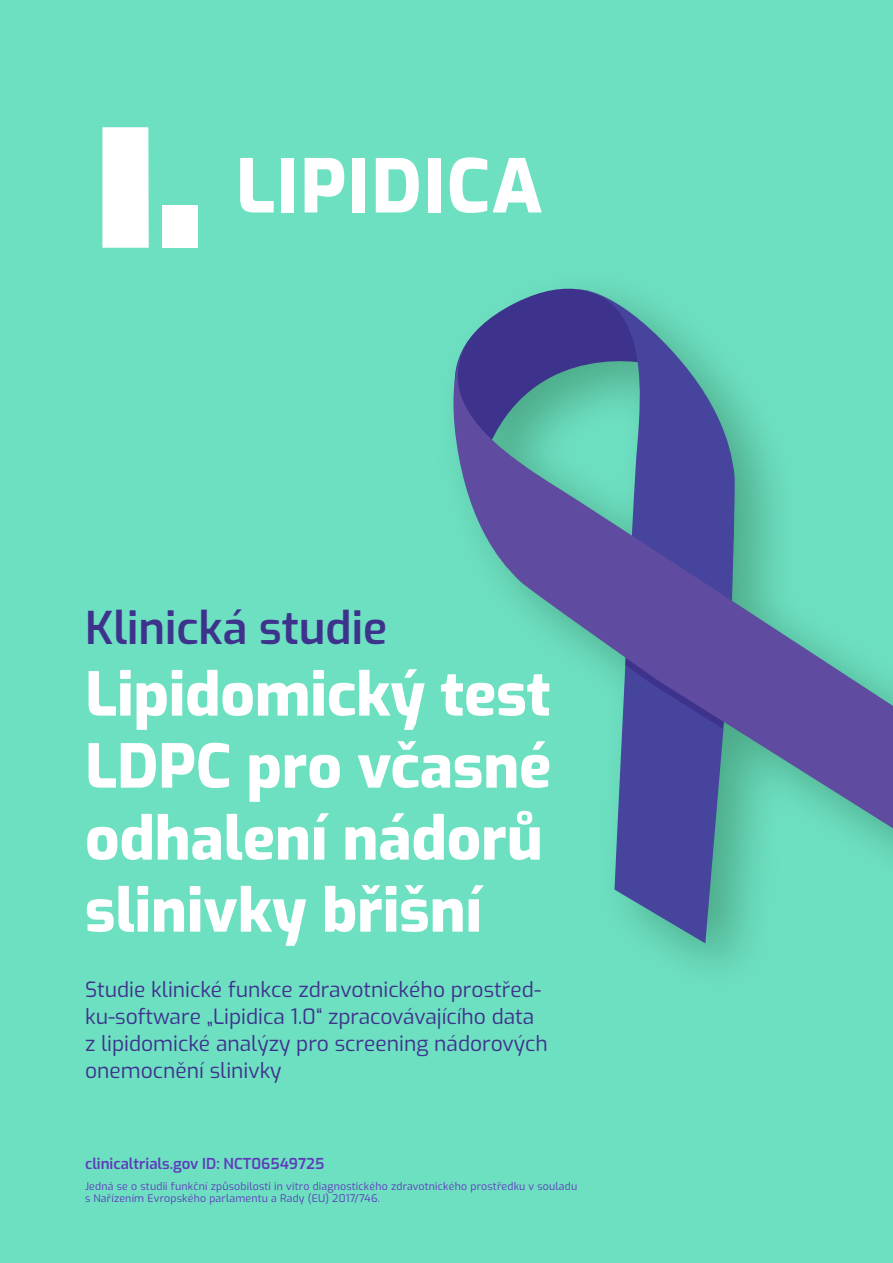
<style>
.page{position:relative;width:893px;height:1263px;background:#6ee0c2}
.page>*{position:absolute;margin:0;border:0;box-sizing:border-box;transform-origin:0 0}
.t1{font:800 60px/72px "Exo";color:#fff}
.t2{font:600 45px "Exo";color:#3e338c}
.t3{font:21px/27px "Exo";color:#3e338c}
.t4{font:600 15px "Exo";color:#5e3bba}
.t5{font:10.5px/12.6px "Exo";letter-spacing:.02em;color:#5e3bba}
</style>
<div class="page">
<div style="left:102px;top:127px;width:47px;height:121px;background:#fff"></div>
<div style="left:162px;top:205px;width:36px;height:43px;background:#fff"></div>
<svg style="left:240px;top:158px;width:34px;height:54px"></svg>
<div style="left:281px;top:158px;width:13px;height:54px;background:#fff"></div>
<svg style="left:305px;top:158px;width:39px;height:54px"></svg>
<div style="left:353px;top:158px;width:12px;height:54px;background:#fff"></div>
<svg style="left:376px;top:158px;width:43px;height:54px"></svg>
<div style="left:428px;top:158px;width:13px;height:54px;background:#fff"></div>
<svg style="left:450px;top:157px;width:37px;height:56px"></svg>
<svg style="left:493px;top:158px;width:49px;height:54px"></svg>
<svg style="left:466px;top:288px;width:111px;height:56px;fill:#3e338c"></svg>
<svg style="left:577px;top:289px;width:159px;height:654px"></svg>
<svg style="left:453px;top:344px;width:440px;height:496px"></svg>
<h2 class="t2" style="left:85px;top:595px;width:304px">Klinická studie</h2>
<h1 class="t1" style="left:85px;top:655px;width:468px">Lipidomický test<br>LDPC pro včasné odhalení nádorů slinivky břišní</h1>
<p class="t3" style="left:85px;top:975px;width:464px">Studie klinické funkce zdravotnického prostřed&shy;ku-software „Lipidica 1.0“ zpracovávajícího data z lipidomické analýzy pro screening nádorových onemocnění slinivky</p>
<p class="t4" style="left:85px;top:1152px;width:241px">clinicaltrials.gov ID: NCT06549725</p>
<p class="t5" style="left:85px;top:1179px;width:494px">Jedná se o studii funkční způsobilosti in vitro diagnostického zdravotnického prostředku v souladu s Nařízením Evropského parlamentu a Rady (EU) 2017/746.</p>
</div>
